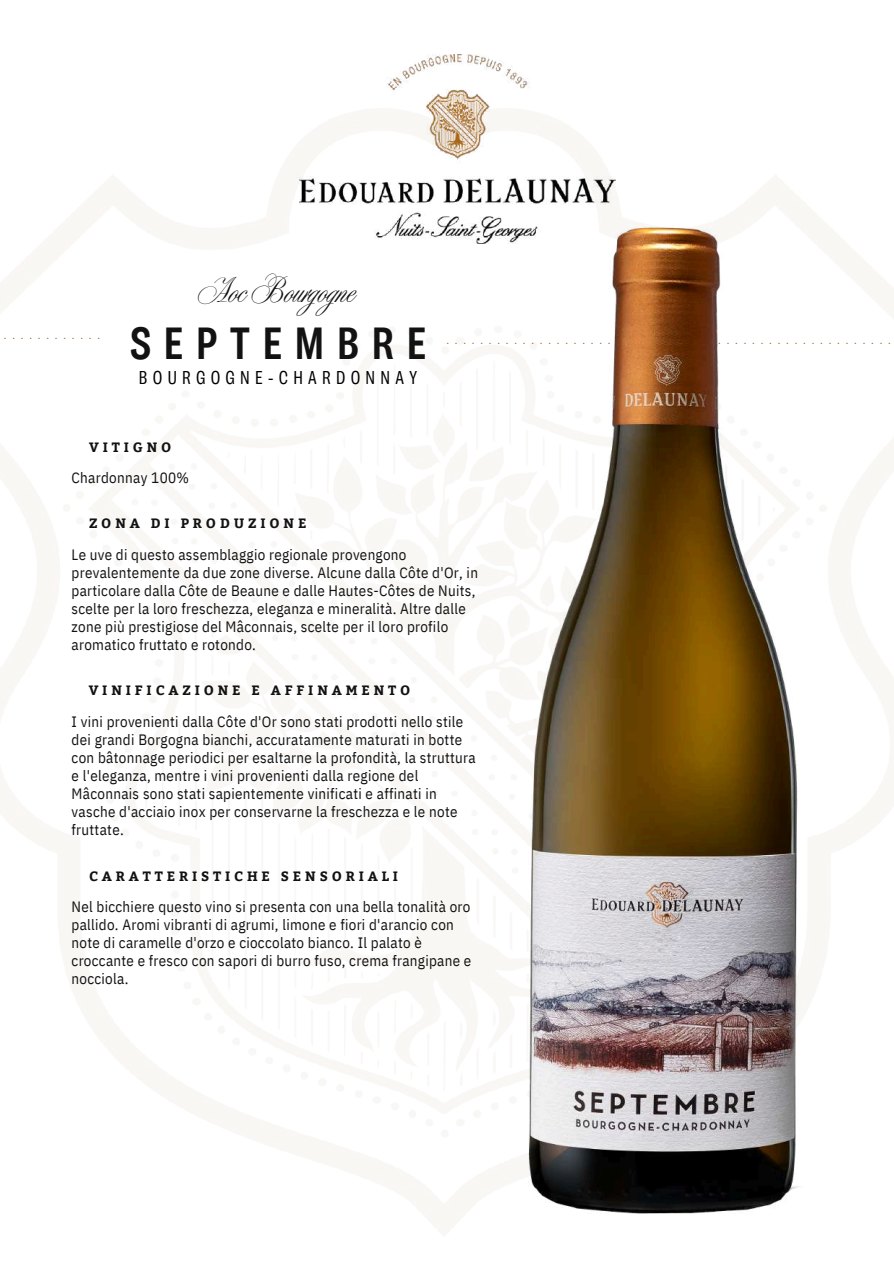
<style>
.page{position:relative;width:894px;height:1264px;background:#fff}
.page>*{position:absolute;margin:0;border:0;box-sizing:border-box;transform-origin:0 0}
.t1{font:700 45px "Body Grotesque Slim";letter-spacing:.285em;color:#121212}
.t2{font:37.5px "Symphony Pro";letter-spacing:-.01em;color:#121212}
.t3{font:18.6px "Body Grotesque Slim";letter-spacing:.285em;color:#000}
.t4{font:15px/18px "IBM Plex Sans Cond";letter-spacing:.02em;color:#121212}
.t5{font:700 13.5px "Kadwa";letter-spacing:.285em;color:#121212}
.t6{font:500 9px "Montserrat";color:#935d28}
</style>
<div class="page">
<img style="left:0;top:144px;width:893px;height:1091px">
<img style="left:299px;top:54px;width:316px;height:189px">
<img style="left:519px;top:223px;width:284px;height:990px">
<p class="t6" style="left:4px;top:330px;width:97px">............</p>
<h2 class="t2" style="left:200px;top:278px;width:157px">Aoc Bourgogne</h2>
<h1 class="t1" style="left:130px;top:317px;width:297px">SEPTEMBRE</h1>
<p class="t3" style="left:139px;top:367px;width:279px">BOURGOGNE-CHARDONNAY</p>
<p class="t6" style="left:446px;top:335px;width:445px">.....................................................</p>
<p class="t5" style="left:89px;top:439px;width:84px">VITIGNO</p>
<p class="t4" style="left:72px;top:468px;width:119px">Chardonnay 100%</p>
<p class="t5" style="left:89px;top:515px;width:219px">ZONA DI PRODUZIONE</p>
<p class="t4" style="left:72px;top:545px;width:408px">Le uve di questo assemblaggio regionale provengono prevalentemente da due zone diverse. Alcune dalla Côte d'Or, in particolare dalla Côte de Beaune e dalle Hautes-Côtes de Nuits, scelte per la loro freschezza, eleganza e mineralità. Altre dalle zone più prestigiose del Mâconnais, scelte per il loro profilo aromatico fruttato e rotondo.</p>
<p class="t5" style="left:89px;top:683px;width:323px">VINIFICAZIONE E AFFINAMENTO</p>
<p class="t4" style="left:72px;top:712px;width:405px">I vini provenienti dalla Côte d'Or sono stati prodotti nello stile dei grandi Borgogna bianchi, accuratamente maturati in botte con bâtonnage periodici per esaltarne la profondità, la struttura e l'eleganza, mentre i vini provenienti dalla regione del Mâconnais sono stati sapientemente vinificati e affinati in vasche d'acciaio inox per conservarne la freschezza e le note fruttate.</p>
<p class="t5" style="left:89px;top:868px;width:310px">CARATTERISTICHE SENSORIALI</p>
<p class="t4" style="left:72px;top:897px;width:401px">Nel bicchiere questo vino si presenta con una bella tonalità oro pallido. Aromi vibranti di agrumi, limone e fiori d'arancio con note di caramelle d'orzo e cioccolato bianco. Il palato è croccante e fresco con sapori di burro fuso, crema frangipane e nocciola.</p>
</div>
